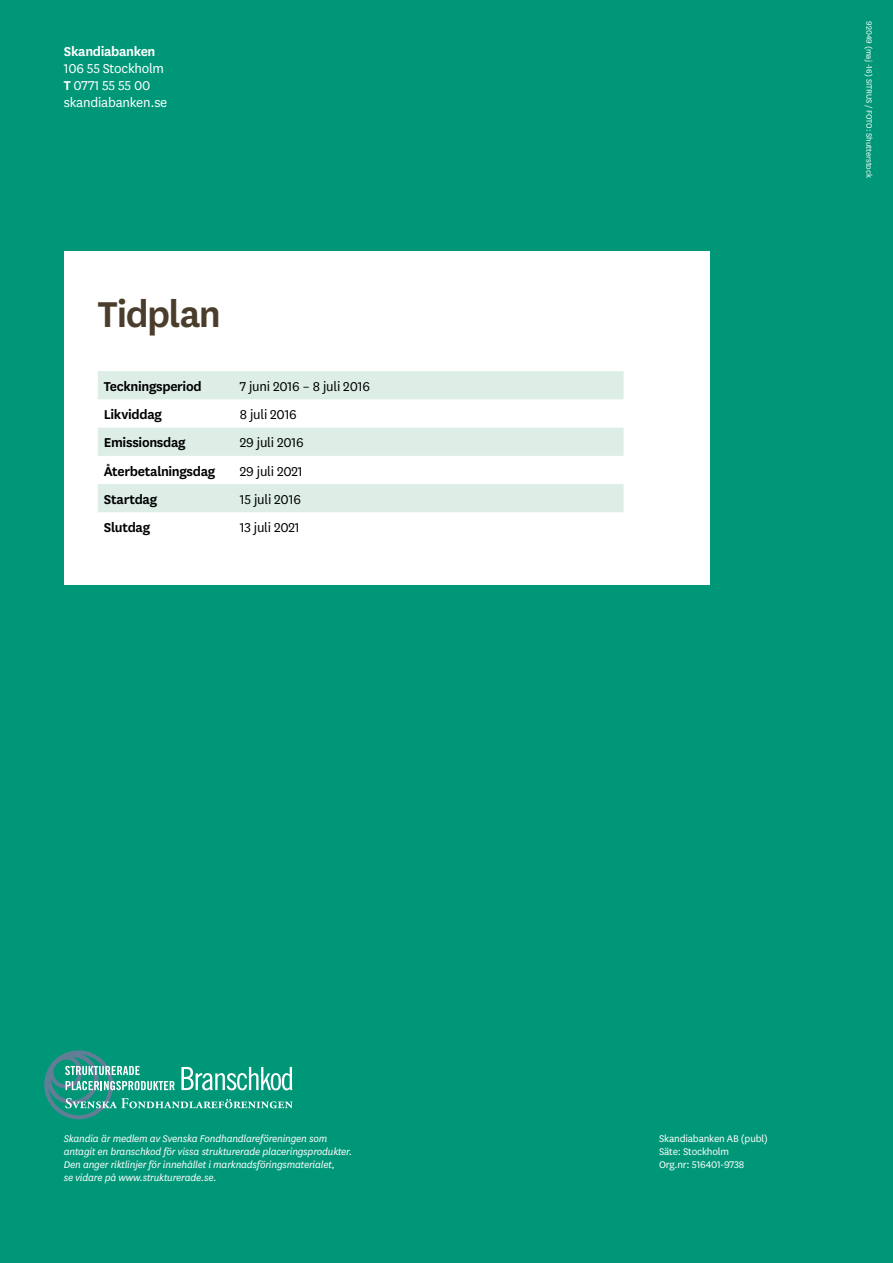
<style>
.page{position:relative;width:893px;height:1263px;background:#009778}
.page>*{position:absolute;margin:0;border:0;box-sizing:border-box;transform-origin:0 0}
.t1{font:600 42px "Skandia Sans";letter-spacing:-.03em;color:#4a3d2b}
.t2{font:600 15px "Skandia Sans";letter-spacing:-.02em;color:#000}
.t3{font:15px "Skandia Sans";letter-spacing:-.015em;color:#000}
.t4{font:15px/17px "Skandia Sans";letter-spacing:-.015em;color:#fff}
.t5{font:600 15px "Skandia Sans";letter-spacing:-.02em;color:#fff}
.t6{font:italic 11.25px/12.9px "Skandia Sans";letter-spacing:-.015em;color:#fff}
.t7{font:11.25px/12.9px "Skandia Sans";letter-spacing:-.015em;color:#fff}
.t8{font:9px "Skandia Sans";letter-spacing:-.005em;color:#fff}
.s1{font-weight:600}
</style>
<div class="page">
<svg style="left:44px;top:1050px;width:249px;height:69px"></svg>
<div style="left:65px;top:252px;width:645px;height:333px;background:#fff"></div>
<svg style="left:98px;top:371px;width:526px;height:141px;fill:#dceee6"></svg>
<h2 class="t5" style="left:64px;top:41px;width:93px">Skandiabanken</h2>
<h2 class="t4" style="left:64px;top:59px;width:105px">106 55 Stockholm<br><span class="s1">T</span> 0771 55 55 00 skandiabanken.se</h2>
<h1 class="t1" style="left:98px;top:285px;width:125px">Tidplan</h1>
<h2 class="t2" style="left:104px;top:376px;width:99px">Teckningsperiod</h2>
<h2 class="t3" style="left:240px;top:377px;width:132px">7 juni 2016 – 8 juli 2016</h2>
<h2 class="t2" style="left:104px;top:404px;width:60px">Likviddag</h2>
<h2 class="t3" style="left:240px;top:405px;width:58px">8 juli 2016</h2>
<h2 class="t2" style="left:104px;top:432px;width:83px">Emissionsdag</h2>
<h2 class="t3" style="left:240px;top:433px;width:65px">29 juli 2016</h2>
<h2 class="t2" style="left:104px;top:461px;width:113px">Återbetalningsdag</h2>
<h2 class="t3" style="left:240px;top:461px;width:64px">29 juli 2021</h2>
<h2 class="t2" style="left:104px;top:489px;width:55px">Startdag</h2>
<h2 class="t3" style="left:240px;top:490px;width:63px">15 juli 2016</h2>
<h2 class="t2" style="left:104px;top:517px;width:48px">Slutdag</h2>
<h2 class="t3" style="left:240px;top:518px;width:61px">13 juli 2021</h2>
<p class="t6" style="left:64px;top:1132px;width:290px">Skandia är medlem av Svenska Fondhandlareföreningen som antagit en branschkod för vissa strukturerade placeringsprodukter.<br>Den anger riktlinjer för innehållet i marknadsföringsmaterialet,<br>se vidare på www.strukturerade.se.</p>
<p class="t8" style="left:875px;top:21px;width:158px;rotate:90deg">92049 (maj -16) SITRUS / FOTO: Shutterstock</p>
<p class="t7" style="left:659px;top:1132px;width:110px">Skandiabanken AB (publ)<br>Säte: Stockholm<br>Org.nr: 516401-9738</p>
</div>
